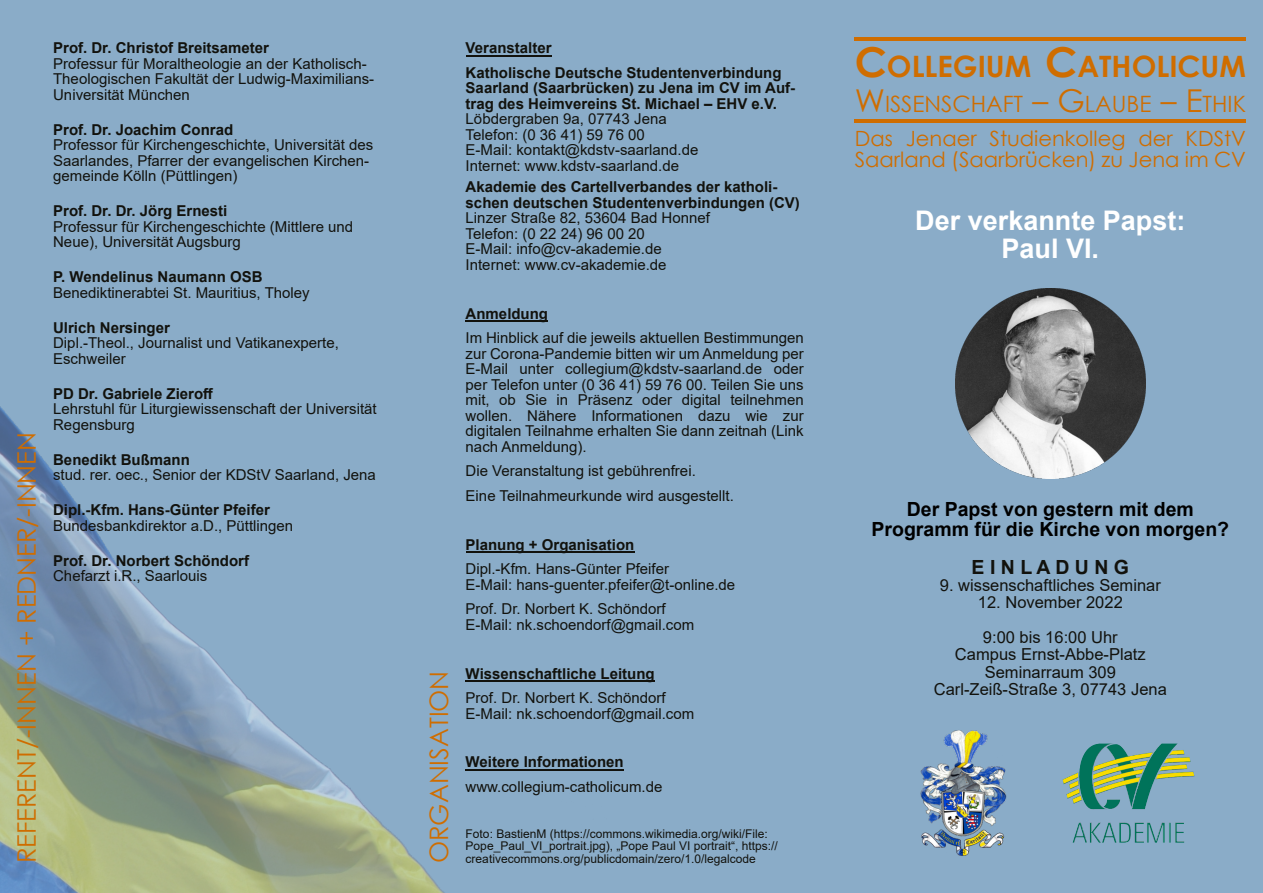
<style>
.page{position:relative;width:1263px;height:893px;background:#8aacc8}
.page>*{position:absolute;margin:0;border:0;box-sizing:border-box;transform-origin:0 0}
.t1{font:700 29.4px "Century Gothic";color:#cf6d00}
.t2{font:700 27px/27.9px "Arial";color:#fff;text-align:center}
.t3{font:25.5px "Century Gothic";color:#cf6d00}
.t4{font:22.5px "Century Gothic";color:#cf6d00}
.t5{font:21px/21px "Century Gothic";color:#cf6d00}
.t6{font:700 19.5px/20.1px "Arial";color:#000;text-align:center}
.t7{font:700 19.5px "Arial";letter-spacing:.28em;color:#12120d}
.t8{font:16.5px/17.1px "Arial";color:#12120d;text-align:center}
.t9{font:15px/15.5px "Arial";color:#12120d}
.t10{font:700 15px/15.5px "Arial";color:#12120d}
.t11{font:12px/12.5px "Arial";color:#12120d}
.s1{font-size:41.25px}
.s2{font-size:31.5px}
</style>
<div class="page">
<img style="left:0;top:406px;width:466px;height:487px">
<img style="left:1132px;top:744px;width:29px;height:65px">
<img style="left:920px;top:730px;width:87px;height:126px">
<hr style="left:855px;top:37px;width:391px;height:4px;background:#cf6d00">
<hr style="left:855px;top:119px;width:391px;height:3px;background:#cf6d00">
<hr style="left:466px;top:55px;width:85px;height:1px;background:#12120d">
<hr style="left:466px;top:320px;width:82px;height:2px;background:#12120d">
<hr style="left:466px;top:551px;width:168px;height:2px;background:#12120d">
<hr style="left:466px;top:680px;width:189px;height:2px;background:#12120d">
<hr style="left:466px;top:769px;width:158px;height:2px;background:#12120d">
<img style="left:955px;top:288px;width:190px;height:190px">
<h3 class="t3" style="left:17px;top:863px;width:433px;rotate:-90deg">REFERENT/-INNEN + REDNER/-INNEN</h3>
<p class="t10" style="left:53px;top:42px;width:217px">Prof. Dr. Christof Breitsameter</p>
<p class="t9" style="left:53px;top:57px;width:322px">Professur für Moraltheologie an der Katholisch-<br>Theologischen Fakultät der Ludwig-Maximilians-<br>Universität München</p>
<p class="t10" style="left:53px;top:123px;width:182px">Prof. Dr. Joachim Conrad</p>
<p class="t9" style="left:53px;top:139px;width:322px">Professor für Kirchengeschichte, Universität des<br>Saarlandes, Pfarrer der evangelischen Kirchen&shy;gemeinde Kölln (Püttlingen)</p>
<p class="t10" style="left:53px;top:205px;width:176px">Prof. Dr. Dr. Jörg Ernesti</p>
<p class="t9" style="left:53px;top:220px;width:302px">Professur für Kirchengeschichte (Mittlere und<br>Neue), Universität Augsburg</p>
<p class="t10" style="left:53px;top:271px;width:211px">P. Wendelinus Naumann OSB</p>
<p class="t9" style="left:53px;top:286px;width:258px">Benediktinerabtei St. Mauritius, Tholey</p>
<p class="t10" style="left:53px;top:321px;width:118px">Ulrich Nersinger</p>
<p class="t9" style="left:53px;top:337px;width:287px">Dipl.-Theol., Journalist und Vatikanexperte,<br>Eschweiler</p>
<p class="t10" style="left:53px;top:387px;width:162px">PD Dr. Gabriele Zieroff</p>
<p class="t9" style="left:53px;top:402px;width:325px">Lehrstuhl für Liturgiewissenschaft der Universität<br>Regensburg</p>
<p class="t10" style="left:53px;top:453px;width:138px">Benedikt Bußmann</p>
<p class="t9" style="left:53px;top:468px;width:324px">stud. rer. oec., Senior der KDStV Saarland, Jena</p>
<p class="t10" style="left:53px;top:503px;width:218px">Dipl.-Kfm. Hans-Günter Pfeifer</p>
<p class="t9" style="left:53px;top:519px;width:242px">Bundesbankdirektor a.D., Püttlingen</p>
<p class="t10" style="left:53px;top:554px;width:197px">Prof. Dr. Norbert Schöndorf</p>
<p class="t9" style="left:53px;top:569px;width:156px">Chefarzt i.R., Saarlouis</p>
<h3 class="t3" style="left:429px;top:863px;width:194px;rotate:-90deg">ORGANISATION</h3>
<p class="t10" style="left:466px;top:37px;width:317px;line-height:24.5px">Veranstalter<br>Katholische Deutsche Studentenverbindung</p>
<p class="t10" style="left:466px;top:82px;width:331px">Saarland (Saarbrücken) zu Jena im CV im Auf&shy;trag des Heimvereins St. Michael – EHV e.V.</p>
<p class="t9" style="left:466px;top:113px;width:234px">Löbdergraben 9a, 07743 Jena<br>Telefon: (0 36 41) 59 76 00<br>E-Mail: kontakt@kdstv-saarland.de<br>Internet: www.kdstv-saarland.de</p>
<p class="t10" style="left:466px;top:181px;width:336px">Akademie des Cartellverbandes der katholi&shy;schen deutschen Studentenverbindungen (CV)</p>
<p class="t9" style="left:466px;top:212px;width:246px">Linzer Straße 82, 53604 Bad Honnef<br>Telefon: (0 22 24) 96 00 20<br>E-Mail: info@cv-akademie.de<br>Internet: www.cv-akademie.de</p>
<p class="t10" style="left:466px;top:307px;width:84px">Anmeldung</p>
<p class="t9" style="left:466px;top:331px;width:340px;text-align:justify">Im Hinblick auf die jeweils aktuellen Bestimmungen zur Corona-Pandemie bitten wir um Anmeldung per E-Mail unter collegium@kdstv-saarland.de oder per Telefon unter (0 36 41) 59 76 00. Teilen Sie uns mit, ob Sie in Präsenz oder digital teilnehmen wollen. Nähere Informationen dazu wie zur digitalen Teilnahme erhalten Sie dann zeitnah (Link nach Anmeldung).</p>
<p class="t9" style="left:466px;top:460px;width:270px;line-height:24.5px">Die Veranstaltung ist gebührenfrei.<br>Eine Teilnahmeurkunde wird ausgestellt.</p>
<p class="t10" style="left:466px;top:538px;width:170px">Planung + Organisation</p>
<p class="t9" style="left:466px;top:562px;width:271px">Dipl.-Kfm. Hans-Günter Pfeifer<br>E-Mail: hans-guenter.pfeifer@t-online.de</p>
<p class="t9" style="left:466px;top:602px;width:230px">Prof. Dr. Norbert K. Schöndorf<br>E-Mail: nk.schoendorf@gmail.com</p>
<p class="t10" style="left:466px;top:667px;width:191px">Wissenschaftliche Leitung</p>
<p class="t9" style="left:466px;top:691px;width:230px">Prof. Dr. Norbert K. Schöndorf<br>E-Mail: nk.schoendorf@gmail.com</p>
<p class="t10" style="left:466px;top:756px;width:160px">Weitere Informationen</p>
<p class="t9" style="left:466px;top:780px;width:198px">www.collegium-catholicum.de</p>
<p class="t11" style="left:466px;top:828px;width:314px">Foto: BastienM (https://commons.wikimedia.org/wiki/File:<br>Pope_Paul_VI_portrait.jpg), „Pope Paul VI portrait“, https:// creativecommons.org/publicdomain/zero/1.0/legalcode</p>
<h1 class="t1" style="left:855px;top:55px;width:393px"><span class="s1">C</span>OLLEGIUM <span class="s1">C</span>ATHOLICUM</h1>
<h3 class="t4" style="left:855px;top:95px;width:393px"><span class="s2">W</span>ISSENSCHAFT <span class="s2">– G</span>LAUBE <span class="s2">– E</span>THIK</h3>
<h3 class="t5" style="left:855px;top:130px;width:393px">Das Jenaer Studienkolleg der KDStV<br>Saarland (Saarbrücken) zu Jena im CV</h3>
<h2 class="t2" style="left:915px;top:209px;width:272px">Der verkannte Papst:<br>Paul VI.</h2>
<h3 class="t6" style="left:871px;top:501px;width:359px">Der Papst von gestern mit dem<br>Programm für die Kirche von morgen?</h3>
<h3 class="t7" style="left:972px;top:560px;width:159px">EINLADUNG</h3>
<p class="t8" style="left:940px;top:578px;width:223px">9. wissenschaftliches Seminar</p>
<p class="t8" style="left:978px;top:587px;width:146px;line-height:35.1px">12. November 2022<br>9:00 bis 16:00 Uhr</p>
<p class="t8" style="left:934px;top:648px;width:234px">Campus Ernst-Abbe-Platz<br>Seminarraum 309<br>Carl-Zeiß-Straße 3, 07743 Jena</p>
</div>
